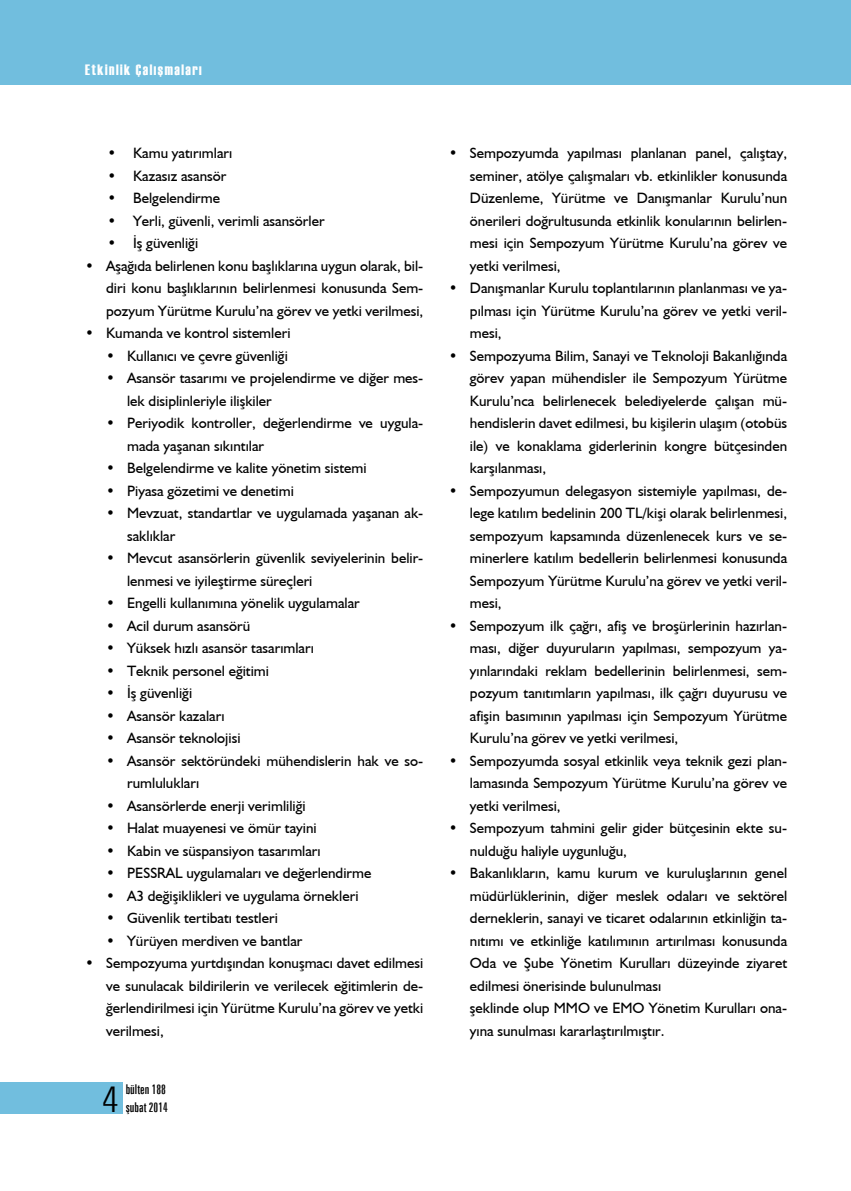
<style>
.page{position:relative;width:851px;height:1191px;background:#fff}
.page>*{position:absolute;margin:0;border:0;box-sizing:border-box;transform-origin:0 0}
.t1{font:300 condensed 36.15px "Zurich BT";color:#000}
.maddeimli{font:15px/22.5px "Humanist 521 BT";color:#000;text-align:justify}
.t2{font:15px "Haettenschweiler";letter-spacing:.1em;color:#fff}
.t3{font:extra-condensed 13.5px/18px "Zurich BT";color:#000}
</style>
<div class="page">
<div style="left:0;top:1082px;width:123px;height:32px;background:#71bede"></div>
<div style="left:0;top:0;width:850px;height:84px;background:#71bede"></div>
<p class="t2" style="left:85px;top:60px;width:118px">Etkinlik Çalışmaları</p>
<p class="maddeimli" style="left:108px;top:141px;width:126px">• Kamu yatırımları</p>
<p class="maddeimli" style="left:108px;top:164px;width:120px">• Kazasız asansör</p>
<p class="maddeimli" style="left:108px;top:186px;width:114px">• Belgelendirme</p>
<p class="maddeimli" style="left:108px;top:209px;width:218px">• Yerli, güvenli, verimli asansörler</p>
<p class="maddeimli" style="left:108px;top:231px;width:92px">• İş güvenliği</p>
<p class="maddeimli" style="left:106px;top:254px;width:319px;text-indent:-21px">• Aşağıda belirlenen konu başlıklarına uygun olarak, bil&shy;diri konu başlıklarının belirlenmesi konusunda Sem&shy;pozyum Yürütme Kurulu’na görev ve yetki verilmesi,</p>
<p class="maddeimli" style="left:85px;top:321px;width:207px">• Kumanda ve kontrol sistemleri</p>
<p class="maddeimli" style="left:106px;top:344px;width:183px">• Kullanıcı ve çevre güvenliği</p>
<p class="maddeimli" style="left:127px;top:366px;width:298px;text-indent:-21px">• Asansör tasarımı ve projelendirme ve diğer mes&shy;lek disiplinleriyle ilişkiler</p>
<p class="maddeimli" style="left:127px;top:411px;width:298px;text-indent:-21px">• Periyodik kontroller, değerlendirme ve uygula&shy;mada yaşanan sıkıntılar</p>
<p class="maddeimli" style="left:106px;top:456px;width:262px">• Belgelendirme ve kalite yönetim sistemi</p>
<p class="maddeimli" style="left:106px;top:479px;width:189px">• Piyasa gözetimi ve denetimi</p>
<p class="maddeimli" style="left:127px;top:501px;width:298px;text-indent:-21px">• Mevzuat, standartlar ve uygulamada yaşanan ak&shy;saklıklar</p>
<p class="maddeimli" style="left:127px;top:546px;width:298px;text-indent:-21px">• Mevcut asansörlerin güvenlik seviyelerinin belir&shy;lenmesi ve iyileştirme süreçleri</p>
<p class="maddeimli" style="left:106px;top:591px;width:255px">• Engelli kullanımına yönelik uygulamalar</p>
<p class="maddeimli" style="left:106px;top:614px;width:145px">• Acil durum asansörü</p>
<p class="maddeimli" style="left:106px;top:636px;width:209px">• Yüksek hızlı asansör tasarımları</p>
<p class="maddeimli" style="left:106px;top:659px;width:164px">• Teknik personel eğitimi</p>
<p class="maddeimli" style="left:106px;top:681px;width:88px">• İş güvenliği</p>
<p class="maddeimli" style="left:106px;top:704px;width:120px">• Asansör kazaları</p>
<p class="maddeimli" style="left:106px;top:726px;width:136px">• Asansör teknolojisi</p>
<p class="maddeimli" style="left:127px;top:749px;width:298px;text-indent:-21px">• Asansör sektöründeki mühendislerin hak ve so&shy;rumlulukları</p>
<p class="maddeimli" style="left:106px;top:794px;width:201px">• Asansörlerde enerji verimliliği</p>
<p class="maddeimli" style="left:106px;top:816px;width:212px">• Halat muayenesi ve ömür tayini</p>
<p class="maddeimli" style="left:106px;top:839px;width:216px">• Kabin ve süspansiyon tasarımları</p>
<p class="maddeimli" style="left:106px;top:861px;width:267px">• PESSRAL uygulamaları ve değerlendirme</p>
<p class="maddeimli" style="left:106px;top:884px;width:254px">• A3 değişiklikleri ve uygulama örnekleri</p>
<p class="maddeimli" style="left:106px;top:906px;width:173px">• Güvenlik tertibatı testleri</p>
<p class="maddeimli" style="left:106px;top:929px;width:198px">• Yürüyen merdiven ve bantlar</p>
<p class="maddeimli" style="left:106px;top:951px;width:319px;text-indent:-21px">• Sempozyuma yurtdışından konuşmacı davet edilmesi ve sunulacak bildirilerin ve verilecek eğitimlerin de&shy;ğerlendirilmesi için Yürütme Kurulu’na görev ve yetki verilmesi,</p>
<p class="t1" style="left:102px;top:1076px;width:18px">4</p>
<p class="t3" style="left:126px;top:1080px;width:44px">bülten 188 şubat 2014</p>
<p class="maddeimli" style="left:470px;top:141px;width:319px;text-indent:-21px">• Sempozyumda yapılması planlanan panel, çalıştay, seminer, atölye çalışmaları vb. etkinlikler konusunda Düzenleme, Yürütme ve Danışmanlar Kurulu’nun önerileri doğrultusunda etkinlik konularının belirlen&shy;mesi için Sempozyum Yürütme Kurulu’na görev ve yetki verilmesi,</p>
<p class="maddeimli" style="left:470px;top:276px;width:319px;text-indent:-21px">• Danışmanlar Kurulu toplantılarının planlanması ve ya&shy;pılması için Yürütme Kurulu’na görev ve yetki veril&shy;mesi,</p>
<p class="maddeimli" style="left:470px;top:344px;width:319px;text-indent:-21px">• Sempozyuma Bilim, Sanayi ve Teknoloji Bakanlığında görev yapan mühendisler ile Sempozyum Yürütme Kurulu’nca belirlenecek belediyelerde çalışan mü&shy;hendislerin davet edilmesi, bu kişilerin ulaşım (otobüs ile) ve konaklama giderlerinin kongre bütçesinden karşılanması,</p>
<p class="maddeimli" style="left:470px;top:479px;width:319px;text-indent:-21px">• Sempozyumun delegasyon sistemiyle yapılması, de&shy;lege katılım bedelinin 200 TL/kişi olarak belirlenmesi, sempozyum kapsamında düzenlenecek kurs ve se&shy;minerlere katılım bedellerin belirlenmesi konusunda Sempozyum Yürütme Kurulu’na görev ve yetki veril&shy;mesi,</p>
<p class="maddeimli" style="left:470px;top:614px;width:319px;text-indent:-21px">• Sempozyum ilk çağrı, afiş ve broşürlerinin hazırlan&shy;ması, diğer duyuruların yapılması, sempozyum ya&shy;yınlarındaki reklam bedellerinin belirlenmesi, sem&shy;pozyum tanıtımların yapılması, ilk çağrı duyurusu ve afişin basımının yapılması için Sempozyum Yürütme Kurulu’na görev ve yetki verilmesi,</p>
<p class="maddeimli" style="left:470px;top:749px;width:319px;text-indent:-21px">• Sempozyumda sosyal etkinlik veya teknik gezi plan&shy;lamasında Sempozyum Yürütme Kurulu’na görev ve yetki verilmesi,</p>
<p class="maddeimli" style="left:470px;top:816px;width:319px;text-indent:-21px">• Sempozyum tahmini gelir gider bütçesinin ekte su&shy;nulduğu haliyle uygunluğu,</p>
<p class="maddeimli" style="left:470px;top:861px;width:319px;text-indent:-21px">• Bakanlıkların, kamu kurum ve kuruluşlarının genel müdürlüklerinin, diğer meslek odaları ve sektörel derneklerin, sanayi ve ticaret odalarının etkinliğin ta&shy;nıtımı ve etkinliğe katılımının artırılması konusunda Oda ve Şube Yönetim Kurulları düzeyinde ziyaret edilmesi önerisinde bulunulması</p>
<p class="maddeimli" style="left:470px;top:996px;width:319px">şeklinde olup MMO ve EMO Yönetim Kurulları ona&shy;yına sunulması kararlaştırılmıştır.</p>
</div>
